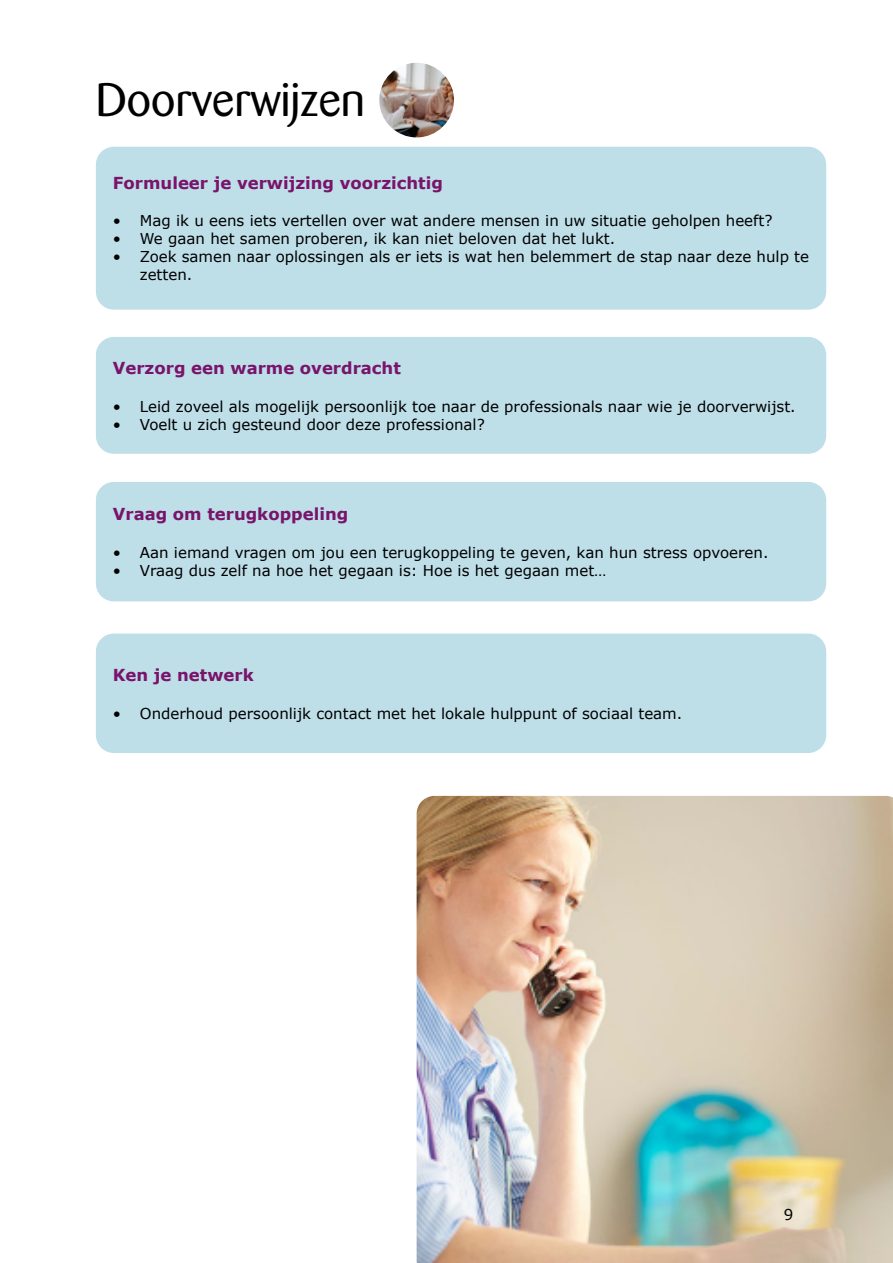
<style>
.page{position:relative;width:893px;height:1263px;background:#fff}
.page>*{position:absolute;margin:0;border:0;box-sizing:border-box;transform-origin:0 0}
.t1{font:46.5px "Barmeno";color:#000}
.t2{font:700 16.5px "Verdana";color:#79146a}
.t3{font:15px/18px "Verdana";color:#000}
</style>
<div class="page">
<div style="left:96px;top:147px;width:730px;height:163px;background:#bedee8;border-radius:18px"></div>
<div style="left:96px;top:337px;width:730px;height:117px;background:#bedee8;border-radius:18px"></div>
<div style="left:96px;top:482px;width:730px;height:119px;background:#bedee8;border-radius:18px"></div>
<div style="left:96px;top:633px;width:730px;height:120px;background:#bedee8;border-radius:18px"></div>
<img style="left:417px;top:796px;width:476px;height:467px">
<img style="left:379px;top:63px;width:75px;height:74px;border-radius:37px">
<h1 class="t1" style="left:96px;top:73px;width:271px">Doorverwijzen</h1>
<p class="t2" style="left:113px;top:171px;width:332px">Formuleer je verwijzing voorzichtig</p>
<p class="t3" style="left:113px;top:212px;width:661px">• Mag ik u eens iets vertellen over wat andere mensen in uw situatie geholpen heeft?</p>
<p class="t3" style="left:113px;top:230px;width:504px">• We gaan het samen proberen, ik kan niet beloven dat het lukt.</p>
<p class="t3" style="left:140px;top:248px;width:671px;text-indent:-27px">• Zoek samen naar oplossingen als er iets is wat hen belemmert de stap naar deze hulp te zetten.</p>
<p class="t2" style="left:113px;top:356px;width:290px">Verzorg een warme overdracht</p>
<p class="t3" style="left:113px;top:397px;width:684px">• Leid zoveel als mogelijk persoonlijk toe naar de professionals naar wie je doorverwijst.</p>
<p class="t3" style="left:113px;top:415px;width:373px">• Voelt u zich gesteund door deze professional?</p>
<p class="t2" style="left:113px;top:502px;width:237px">Vraag om terugkoppeling</p>
<p class="t3" style="left:113px;top:543px;width:657px">• Aan iemand vragen om jou een terugkoppeling te geven, kan hun stress opvoeren.</p>
<p class="t3" style="left:113px;top:561px;width:495px">• Vraag dus zelf na hoe het gegaan is: Hoe is het gegaan met…</p>
<p class="t2" style="left:113px;top:663px;width:142px">Ken je netwerk</p>
<p class="t3" style="left:113px;top:704px;width:571px">• Onderhoud persoonlijk contact met het lokale hulppunt of sociaal team.</p>
<p class="t3" style="left:784px;top:1206px;width:11px">9</p>
</div>
